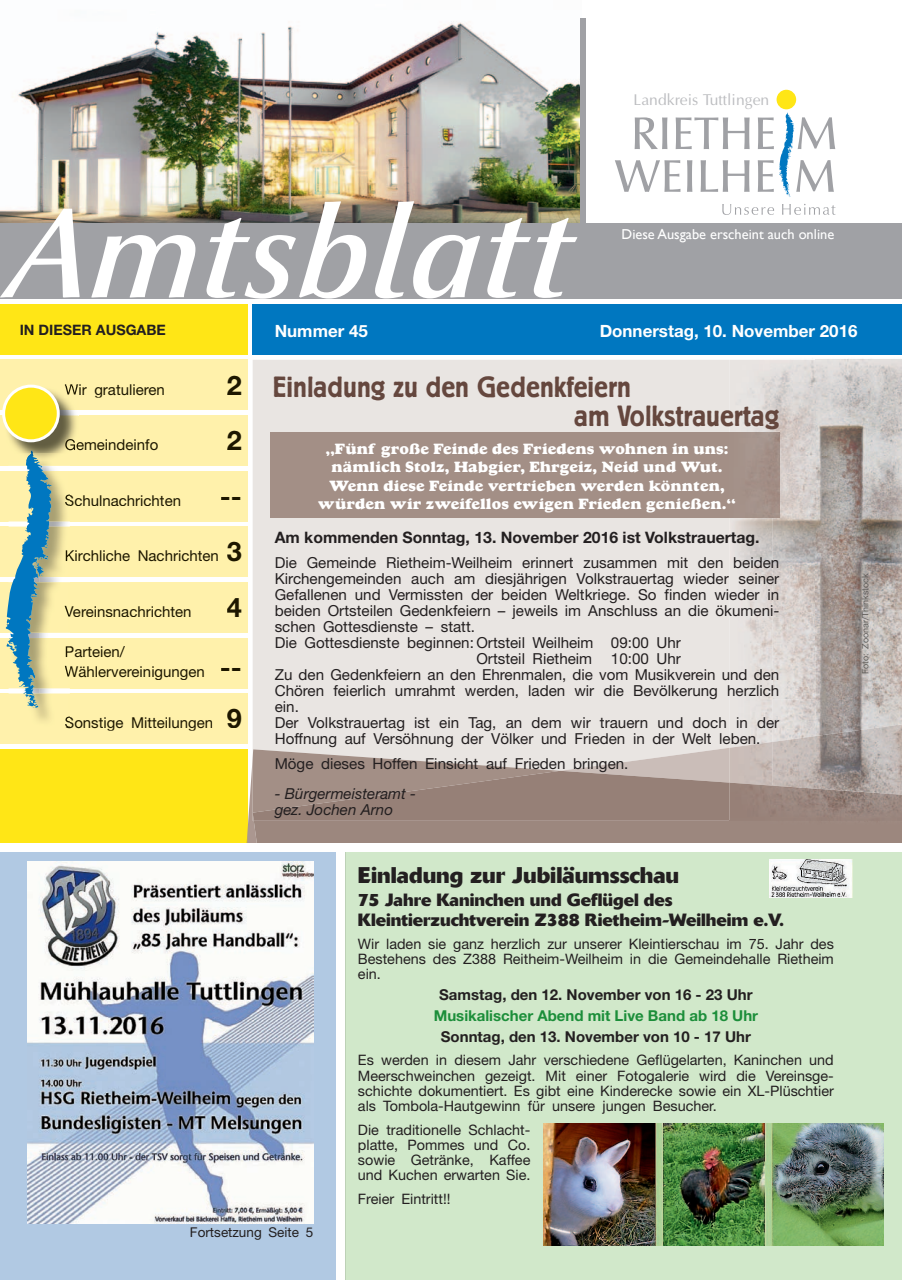
<style>
.page{position:relative;width:902px;height:1280px;background:#fff}
.page>*{position:absolute;margin:0;border:0;box-sizing:border-box;transform-origin:0 0}
.t1{font:500 28.95px/29px "Berliner Grotesk BQ";color:#65473e}
.t2{font:700 27px "Helvetica Neue";color:#1d1700}
.t3{font:700 22.5px "Delta BQ";color:#231f20}
.t4{font:700 17.55px/19.2px "Delta BQ";color:#231f20}
.t5{font:700 16.95px "Helvetica Neue";color:#fff}
.t6{font:700 15.75px "Helvetica Neue";color:#231f20}
.t7{font:15.75px "Optima";color:#bcbdc0}
.t8{font:800 15.3px/18.5px "Goudy";color:#fff;text-align:center}
.t9{font:15.15px "Helvetica Neue";color:#231f20}
.t10{font:italic 15.15px/16px "Helvetica Neue";color:#231f20}
.t11{font:15px/19.5px "Helvetica Neue";color:#1d1700}
.t12{font:700 15px "Helvetica Neue";color:#231f20}
.t13{font:700 15px "Helvetica Neue";color:#1c8e3a}
.t14{font:14.4px/15.1px "Helvetica Neue";color:#231f20;text-align:justify}
.t15{font:14.4px "Gill Sans";color:#fff}
.t16{font:700 14.4px "Helvetica Neue";color:#231f20}
.t17{font:13.5px "Helvetica Neue";color:#231f20}
.t18{font:9px "Helvetica Neue";color:#605d5a}
.s1{font-weight:700;font-size:27px}
</style>
<div class="page">
<img style="left:17px;top:21px;width:563px;height:202px">
<svg style="left:615px;top:113px;width:220px;height:102px"></svg>
<div style="left:776px;top:90px;width:20px;height:19px;background:#ffe616;border-radius:50%"></div>
<div style="left:0;top:223px;width:901px;height:76px;background:#a0a1a5"></div>
<div style="left:580px;top:18px;width:6px;height:213px;background:#a0a1a5"></div>
<div style="left:0;top:304px;width:247px;height:50px;background:#ffe616"></div>
<div style="left:0;top:360px;width:247px;height:50px;background:#fff1ab"></div>
<div style="left:0;top:415px;width:247px;height:51px;background:#fff1ab"></div>
<div style="left:0;top:527px;width:247px;height:50px;background:#fff1ab"></div>
<div style="left:0;top:638px;width:247px;height:50px;background:#fff1ab"></div>
<div style="left:0;top:471px;width:247px;height:50px;background:#fff1ab"></div>
<div style="left:0;top:582px;width:247px;height:51px;background:#fff1ab"></div>
<div style="left:0;top:694px;width:247px;height:50px;background:#fff1ab"></div>
<div style="left:253px;top:304px;width:648px;height:50px;background:#0077c0"></div>
<svg style="left:0;top:201px;width:577px;height:98px"></svg>
<img style="left:52px;top:469px;width:18px;height:225px">
<img style="left:52px;top:527px;width:18px;height:50px">
<img style="left:52px;top:638px;width:18px;height:50px">
<img style="left:52px;top:582px;width:18px;height:51px">
<img style="left:34px;top:708px;width:36px;height:13px">
<img style="left:12px;top:442px;width:60px;height:12px">
<svg style="left:5px;top:451px;width:47px;height:257px"></svg>
<div style="left:0;top:749px;width:247px;height:97px;background:#ffe616"></div>
<svg style="left:2px;top:384px;width:77px;height:58px"></svg>
<img style="left:65px;top:387px;width:14px;height:11px">
<img style="left:65px;top:439px;width:14px;height:11px">
<svg style="left:65px;top:495px;width:5px;height:11px"></svg>
<svg style="left:66px;top:550px;width:4px;height:11px"></svg>
<svg style="left:65px;top:606px;width:5px;height:11px"></svg>
<svg style="left:66px;top:646px;width:4px;height:11px"></svg>
<img style="left:65px;top:666px;width:5px;height:14px">
<svg style="left:65px;top:717px;width:5px;height:10px"></svg>
<div style="left:253px;top:360px;width:476px;height:388px;background:#e9e5e2"></div>
<div style="left:270px;top:432px;width:459px;height:85px;background:#a38f86"></div>
<div style="left:254px;top:821px;width:647px;height:22px;background:#9c877e"></div>
<svg style="left:253px;top:748px;width:476px;height:73px;background:#ab9a92"></svg>
<img style="left:729px;top:359px;width:172px;height:98px">
<img style="left:815px;top:457px;width:86px;height:267px">
<img style="left:772px;top:457px;width:43px;height:267px">
<img style="left:729px;top:517px;width:43px;height:225px">
<div style="left:729px;top:432px;width:50px;height:85px;background:#a49188"></div>
<img style="left:772px;top:724px;width:129px;height:59px">
<img style="left:729px;top:742px;width:43px;height:41px">
<img style="left:729px;top:783px;width:172px;height:42px">
<div style="left:345px;top:852px;width:556px;height:428px;background:#d1e8ca"></div>
<div style="left:0;top:852px;width:336px;height:428px;background:#b1c9e3"></div>
<img style="left:27px;top:862px;width:286px;height:362px">
<div style="left:0;top:843px;width:901px;height:8px;background:#fff"></div>
<img style="left:543px;top:1123px;width:340px;height:122px">
<img style="left:769px;top:859px;width:83px;height:38px">
<p class="t7" style="left:633px;top:90px;width:137px">Landkreis Tuttlingen</p>
<p class="t15" style="left:621px;top:226px;width:214px">Diese Ausgabe erscheint auch online</p>
<p class="t16" style="left:20px;top:321px;width:148px">IN DIESER AUSGABE</p>
<p class="t11" style="left:65px;top:379px;width:102px">Wir gratulieren</p>
<h2 class="t2" style="left:227px;top:368px;width:17px">2</h2>
<p class="t11" style="left:65px;top:435px;width:95px">Gemeindeinfo</p>
<h2 class="t2" style="left:227px;top:424px;width:17px">2</h2>
<p class="t11" style="left:65px;top:490px;width:118px">Schulnachrichten</p>
<h2 class="t2" style="left:220px;top:479px;width:23px">--</h2>
<p class="t11" style="left:65px;top:546px;width:179px">Kirchliche Nachrichten <span class="s1">3</span></p>
<p class="t11" style="left:65px;top:601px;width:128px">Vereinsnachrichten</p>
<h2 class="t2" style="left:227px;top:590px;width:17px">4</h2>
<p class="t11" style="left:65px;top:642px;width:179px">Parteien/<br>Wählervereinigungen <span class="s1">--</span></p>
<p class="t11" style="left:65px;top:712px;width:179px">Sonstige Mitteilungen <span class="s1">9</span></p>
<p class="t5" style="left:275px;top:320px;width:95px">Nummer 45</p>
<p class="t5" style="left:599px;top:320px;width:259px">Donnerstag, 10. November 2016</p>
<h1 class="t1" style="left:574px;top:373px;width:206px;text-indent:-301px">Einladung zu den Gedenkfeiern<br>am Volkstrauertag</h1>
<p class="t8" style="left:318px;top:440px;width:420px">„Fünf große Feinde des Friedens wohnen in uns: nämlich Stolz, Habgier, Ehrgeiz, Neid und Wut.<br>Wenn diese Feinde vertrieben werden könnten, würden wir zweifellos ewigen Frieden genießen.“</p>
<p class="t6" style="left:275px;top:528px;width:486px">Am kommenden Sonntag, 13. November 2016 ist Volkstrauertag.</p>
<p class="t9" style="left:275px;top:554px;width:506px">Die Gemeinde Rietheim-Weilheim erinnert zusammen mit den beiden</p>
<p class="t9" style="left:275px;top:570px;width:506px">Kirchengemeinden auch am diesjährigen Volkstrauertag wieder seiner</p>
<p class="t9" style="left:275px;top:586px;width:506px">Gefallenen und Vermissten der beiden Weltkriege. So finden wieder in</p>
<p class="t9" style="left:275px;top:602px;width:506px">beiden Ortsteilen Gedenkfeiern – jeweils im Anschluss an die ökumeni-</p>
<p class="t9" style="left:275px;top:618px;width:202px">schen Gottesdienste – statt.</p>
<p class="t9" style="left:275px;top:634px;width:407px">Die Gottesdienste beginnen: Ortsteil Weilheim 09:00 Uhr</p>
<p class="t9" style="left:476px;top:650px;width:206px">Ortsteil Rietheim 10:00 Uhr</p>
<p class="t9" style="left:275px;top:666px;width:506px">Zu den Gedenkfeiern an den Ehrenmalen, die vom Musikverein und den</p>
<p class="t9" style="left:275px;top:682px;width:506px">Chören feierlich umrahmt werden, laden wir die Bevölkerung herzlich</p>
<p class="t9" style="left:275px;top:698px;width:26px">ein.</p>
<p class="t9" style="left:275px;top:714px;width:506px">Der Volkstrauertag ist ein Tag, an dem wir trauern und doch in der</p>
<p class="t9" style="left:275px;top:730px;width:487px">Hoffnung auf Versöhnung der Völker und Frieden in der Welt leben.</p>
<p class="t9" style="left:275px;top:755px;width:355px">Möge dieses Hoffen Einsicht auf Frieden bringen.</p>
<p class="t10" style="left:275px;top:785px;width:143px">- Bürgermeisteramt - gez. Jochen Arno</p>
<h3 class="t3" style="left:358px;top:861px;width:323px">Einladung zur Jubiläumsschau</h3>
<p class="t4" style="left:358px;top:891px;width:427px">75 Jahre Kaninchen und Geflügel des<br>Kleintierzuchtverein Z388 Rietheim-Weilheim e.V.</p>
<p class="t14" style="left:358px;top:936px;width:477px">Wir laden sie ganz herzlich zur unserer Kleintierschau im 75. Jahr des Bestehens des Z388 Reitheim-Weilheim in die Gemeindehalle Rietheim ein.</p>
<p class="t12" style="left:439px;top:985px;width:315px">Samstag, den 12. November von 16 - 23 Uhr</p>
<p class="t13" style="left:433px;top:1006px;width:326px">Musikalischer Abend mit Live Band ab 18 Uhr</p>
<p class="t12" style="left:441px;top:1027px;width:311px">Sonntag, den 13. November von 10 - 17 Uhr</p>
<p class="t14" style="left:358px;top:1052px;width:477px">Es werden in diesem Jahr verschiedene Geflügelarten, Kaninchen und Meerschweinchen gezeigt. Mit einer Fotogalerie wird die Vereinsge&shy;schichte dokumentiert. Es gibt eine Kinderecke sowie ein XL-Plüschtier als Tombola-Hautgewinn für unsere jungen Besucher.</p>
<p class="t14" style="left:358px;top:1122px;width:174px">Die traditionelle Schlacht&shy;platte, Pommes und Co. sowie Getränke, Kaffee und Kuchen erwarten Sie.</p>
<p class="t14" style="left:358px;top:1191px;width:94px">Freier Eintritt!!</p>
<p class="t18" style="left:859px;top:674px;width:102px;rotate:-90deg">Foto: Zoonar/Thinkstock</p>
<p class="t17" style="left:190px;top:1224px;width:125px">Fortsetzung Seite 5</p>
</div>
